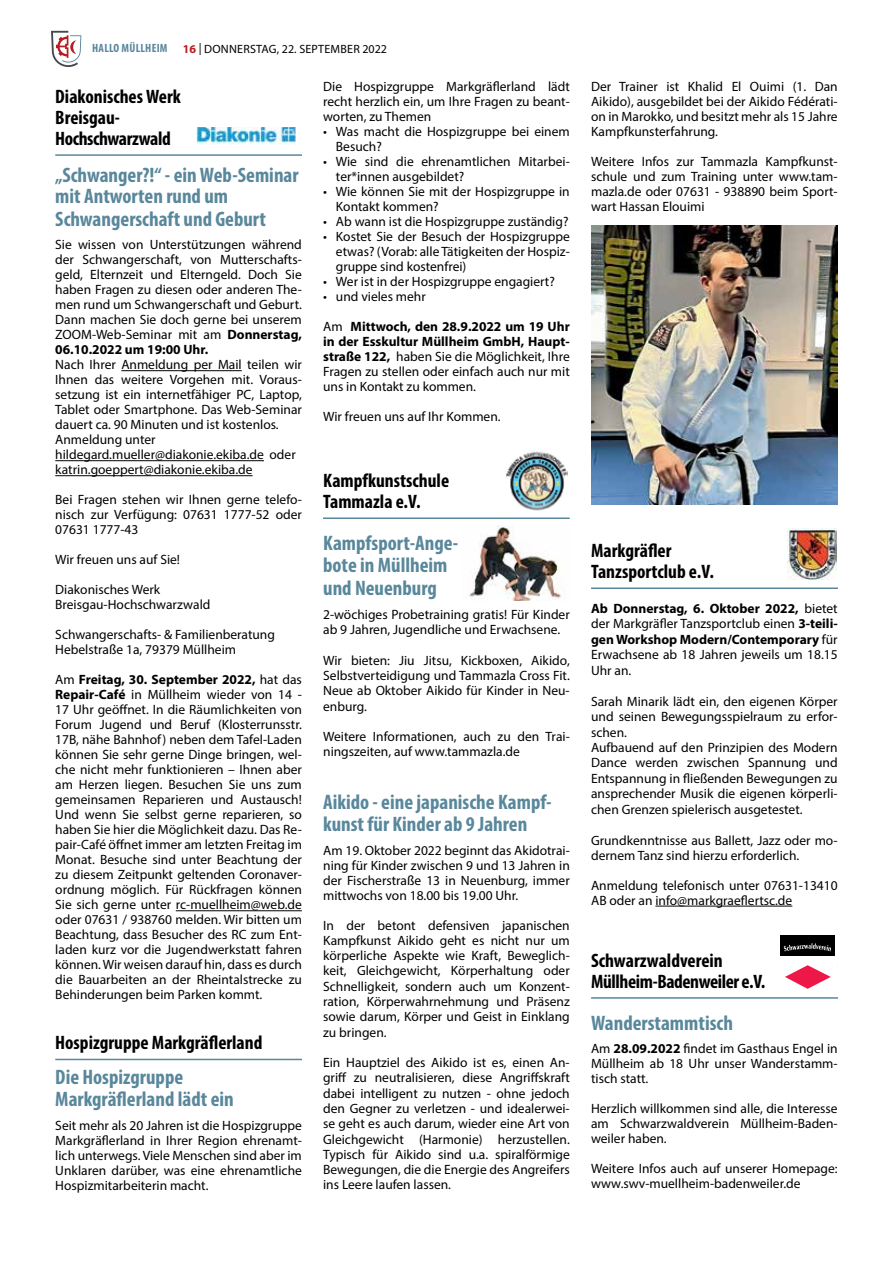
<style>
.page{position:relative;width:893px;height:1263px;background:#fff}
.page>*{position:absolute;margin:0;border:0;box-sizing:border-box;transform-origin:0 0}
.t1{font:700 condensed 21px/22.5px "Myriad Pro";color:#59879b}
.t2{font:700 condensed 19.5px/21px "Myriad Pro";color:#000}
.t3{font:700 condensed 19.5px/21px "Myriad Pro";letter-spacing:-.02em;color:#000}
.t4{font:13.5px/15px "Myriad Pro";color:#000;text-align:justify}
.t5{font:700 13.5px/15px "Myriad Pro";color:#000}
.t6{font:12px "Myriad Pro";letter-spacing:.02em;color:#000}
.t7{font:700 condensed 12px "Myriad Pro";letter-spacing:.02em;color:#59879b}
.s1{font-weight:700;color:#b61d22}
.s2{font-style:italic}
.s3{font-weight:700}
.s4{font-weight:400}
</style>
<div class="page">
<svg style="left:51px;top:31px;width:30px;height:36px"></svg>
<hr style="left:121px;top:370px;width:121px;height:1px;background:#000">
<hr style="left:55px;top:460px;width:209px;height:1px;background:#000">
<hr style="left:55px;top:475px;width:198px;height:1px;background:#000">
<hr style="left:176px;top:910px;width:126px;height:1px;background:#000">
<hr style="left:55px;top:154px;width:247px;height:2px;background:#59879b">
<img style="left:196px;top:128px;width:100px;height:17px">
<hr style="left:55px;top:1059px;width:247px;height:1px;background:#59879b">
<hr style="left:323px;top:517px;width:247px;height:2px;background:#59879b">
<img style="left:506px;top:451px;width:61px;height:59px">
<hr style="left:655px;top:906px;width:137px;height:1px;background:#000">
<img style="left:591px;top:226px;width:247px;height:279px">
<hr style="left:591px;top:587px;width:247px;height:2px;background:#59879b">
<img style="left:788px;top:528px;width:49px;height:52px">
<hr style="left:591px;top:997px;width:247px;height:1px;background:#59879b">
<svg style="left:785px;top:965px;width:46px;height:24px"></svg>
<div style="left:781px;top:934px;width:54px;height:21px;background:#000"></div>
<svg style="left:784px;top:943px;width:47px;height:8px"></svg>
<img style="left:469px;top:525px;width:97px;height:75px">
<p class="t7" style="left:92px;top:40px;width:76px">Hallo Müllheim</p>
<p class="t6" style="left:183px;top:42px;width:206px"><span class="s1">16</span> | Donnerstag, 22. September 2022</p>
<h2 class="t2" style="left:55px;top:85px;width:127px">Diakonisches Werk<br>Breisgau-<br>Hochschwarzwald</h2>
<p class="t4" style="left:323px;top:79px;width:248px">Die Hospizgruppe Markgräflerland lädt recht herzlich ein, um Ihre Fragen zu beant&shy;worten, zu Themen</p>
<p class="t4" style="left:336px;top:124px;width:235px;text-indent:-13px"><span class="s2">•</span> Was macht die Hospizgruppe bei einem<br>Besuch?</p>
<p class="t4" style="left:336px;top:154px;width:235px;text-indent:-13px"><span class="s2">•</span> Wie sind die ehrenamtlichen Mitarbei&shy;ter*innen ausgebildet?</p>
<p class="t4" style="left:336px;top:184px;width:235px;text-indent:-13px"><span class="s2">•</span> Wie können Sie mit der Hospizgruppe in<br>Kontakt kommen?</p>
<p class="t4" style="left:323px;top:214px;width:247px"><span class="s2">•</span> Ab wann ist die Hospizgruppe zuständig?</p>
<p class="t4" style="left:336px;top:229px;width:235px;text-indent:-13px"><span class="s2">•</span> Kostet Sie der Besuch der Hospizgruppe etwas? (Vorab: alle Tätigkeiten der Hospiz&shy;gruppe sind kostenfrei)</p>
<p class="t4" style="left:323px;top:274px;width:233px"><span class="s2">•</span> Wer ist in der Hospizgruppe engagiert?</p>
<p class="t4" style="left:323px;top:289px;width:104px"><span class="s2">•</span> und vieles mehr</p>
<p class="t4" style="left:323px;top:319px;width:248px">Am <span class="s3">Mittwoch, den 28.9.2022 um 19 Uhr in der Esskultur Müllheim GmbH, Haupt&shy;straße 122,</span> haben Sie die Möglichkeit, Ihre Fragen zu stellen oder einfach auch nur mit uns in Kontakt zu kommen.</p>
<p class="t4" style="left:323px;top:409px;width:179px">Wir freuen uns auf Ihr Kommen.</p>
<h2 class="t2" style="left:302px;top:106px;width:202px">Parkinson-Selbsthilfe-Gruppe<br>Müllheim</h2>
<h1 class="t1" style="left:55px;top:164px;width:245px;line-height:21.8px">„Schwanger?!“ - ein Web-Seminar mit Antworten rund um<br>Schwangerschaft und Geburt</h1>
<p class="t4" style="left:55px;top:237px;width:248px">Sie wissen von Unterstützungen während der Schwangerschaft, von Mutterschafts&shy;geld, Elternzeit und Elterngeld. Doch Sie haben Fragen zu diesen oder anderen The&shy;men rund um Schwangerschaft und Geburt.<br>Dann machen Sie doch gerne bei unserem ZOOM</p>
<p class="t5" style="left:55px;top:327px;width:248px;text-indent:37px"><span class="s4">-Web-Seminar mit am</span> Donnerstag,<br>06.10.2022 um 19:00 Uhr.</p>
<p class="t4" style="left:55px;top:357px;width:248px;text-align:left">Nach Ihrer Anmeldung per Mail teilen wir Ihnen das weitere Vorgehen mit. Voraus&shy;setzung ist ein internetfähiger PC, Laptop, Tablet oder Smartphone. Das Web-Seminar dauert ca. 90 Minuten und ist kostenlos.<br>Anmeldung unter hildegard.mueller@diakonie.ekiba.de oder katrin.goeppert@diakonie.ekiba.de</p>
<p class="t4" style="left:55px;top:492px;width:248px">Bei Fragen stehen wir Ihnen gerne telefo&shy;nisch zur Verfügung: 07631 1777-52 oder 07631 1777-43</p>
<p class="t4" style="left:55px;top:552px;width:126px">Wir freuen uns auf Sie!</p>
<p class="t4" style="left:55px;top:582px;width:157px">Diakonisches Werk<br>Breisgau-Hochschwarzwald</p>
<p class="t4" style="left:55px;top:627px;width:221px">Schwangerschafts- &amp; Familienberatung<br>Hebelstraße 1a, 79379 Müllheim</p>
<p class="t4" style="left:55px;top:672px;width:248px">Am <span class="s3">Freitag, 30. September 2022,</span> hat das <span class="s3">Repair-Café</span> in Müllheim wieder von 14 - 17 Uhr geöffnet. In die Räumlichkeiten von Forum Jugend und Beruf (Klosterrunsstr.<br>17B, nähe Bahnhof) neben dem Tafel-Laden können Sie sehr gerne Dinge bringen, wel&shy;che nicht mehr funktionieren – Ihnen aber am Herzen liegen. Besuchen Sie uns zum gemeinsamen Reparieren und Austausch!<br>Und wenn Sie selbst gerne reparieren, so haben Sie hier die Möglichkeit dazu. Das Re&shy;pair-Café öffnet immer am letzten Freitag im Monat. Besuche sind unter Beachtung der zu diesem Zeitpunkt geltenden Coronaver&shy;ordnung möglich. Für Rückfragen können Sie sich gerne unter rc-muellheim@web.de oder 07631 / 938760 melden. Wir bitten um Beachtung, dass Besucher des RC zum Ent&shy;laden kurz vor die Jugendwerkstatt fahren können. Wir weisen darauf hin, dass es durch die Bauarbeiten an der Rheintalstrecke zu Behinderungen beim Parken kommt.</p>
<h2 class="t2" style="left:55px;top:1032px;width:209px">Hospizgruppe Markgräflerland</h2>
<h1 class="t1" style="left:55px;top:1065px;width:180px">Die Hospizgruppe<br>Markgräflerland lädt ein</h1>
<p class="t4" style="left:55px;top:1117px;width:248px">Seit mehr als 20 Jahren ist die Hospizgruppe Markgräflerland in Ihrer Region ehrenamt&shy;lich unterwegs. Viele Menschen sind aber im Unklaren darüber, was eine ehrenamtliche Hospizmitarbeiterin macht.</p>
<h2 class="t2" style="left:323px;top:470px;width:128px">Kampfkunstschule<br>Tammazla e.V.</h2>
<h1 class="t1" style="left:323px;top:531px;width:137px">Kampfsport-Ange&shy;bote in Müllheim und Neuenburg</h1>
<p class="t4" style="left:323px;top:606px;width:248px">2-wöchiges Probetraining gratis! Für Kinder ab 9 Jahren, Jugendliche und Erwachsene.</p>
<p class="t4" style="left:323px;top:652px;width:248px">Wir bieten: Jiu Jitsu, Kickboxen, Aikido, Selbstverteidigung und Tammazla Cross Fit.<br>Neue ab Oktober Aikido für Kinder in Neu&shy;enburg.</p>
<p class="t4" style="left:323px;top:729px;width:248px">Weitere Informationen, auch zu den Trai&shy;ningszeiten, auf www.tammazla.de</p>
<h1 class="t1" style="left:323px;top:790px;width:230px">Aikido - eine japanische Kampf&shy;kunst für Kinder ab 9 Jahren</h1>
<p class="t4" style="left:323px;top:842px;width:248px">Am 19. Oktober 2022 beginnt das Akidotrai&shy;ning für Kinder zwischen 9 und 13 Jahren in der Fischerstraße 13 in Neuenburg, immer mittwochs von 18.00 bis 19.00 Uhr.</p>
<p class="t4" style="left:323px;top:917px;width:248px">In der betont defensiven japanischen Kampfkunst Aikido geht es nicht nur um körperliche Aspekte wie Kraft, Beweglich&shy;keit, Gleichgewicht, Körperhaltung oder Schnelligkeit, sondern auch um Konzent&shy;ration, Körperwahrnehmung und Präsenz sowie darum, Körper und Geist in Einklang zu bringen.</p>
<p class="t4" style="left:323px;top:1055px;width:248px">Ein Hauptziel des Aikido ist es, einen An&shy;griff zu neutralisieren, diese Angriffskraft dabei intelligent zu nutzen - ohne jedoch den Gegner zu verletzen - und idealerwei&shy;se geht es auch darum, wieder eine Art von Gleichgewicht (Harmonie) herzustellen.<br>Typisch für Aikido sind u.a. spiralförmige Bewegungen, die die Energie des Angreifers ins Leere laufen lassen.</p>
<p class="t4" style="left:591px;top:79px;width:248px">Der Trainer ist Khalid El Ouimi (1. Dan Aikido), ausgebildet bei der Aikido Fédérati&shy;on in Marokko, und besitzt mehr als 15 Jahre Kampfkunsterfahrung.</p>
<p class="t4" style="left:591px;top:154px;width:248px">Weitere Infos zur Tammazla Kampfkunst&shy;schule und zum Training unter www.tam&shy;mazla.de oder 07631 - 938890 beim Sport&shy;wart Hassan Elouimi</p>
<h2 class="t2" style="left:591px;top:540px;width:124px">Markgräfler<br>Tanzsportclub e.V.</h2>
<p class="t4" style="left:591px;top:600px;width:248px;line-height:15.5px"><span class="s3">Ab Donnerstag, 6. Oktober 2022,</span> bietet der Markgräfler Tanzsportclub einen <span class="s3">3-teili&shy;gen Workshop Modern/Contemporary</span> für Erwachsene ab 18 Jahren jeweils um 18.15<br>Uhr an.</p>
<p class="t4" style="left:591px;top:693px;width:248px;line-height:15.5px;text-align:left">Sarah Minarik lädt ein, den eigenen Körper und seinen Bewegungsspielraum zu erfor&shy;schen.<br>Aufbauend auf den Prinzipien des Modern Dance werden zwischen Spannung und Entspannung in fließenden Bewegungen zu ansprechender Musik die eigenen körperli&shy;chen Grenzen spielerisch ausgetestet.</p>
<p class="t4" style="left:591px;top:832px;width:248px">Grundkenntnisse aus Ballett, Jazz oder mo&shy;dernem Tanz sind hierzu erforderlich.</p>
<p class="t4" style="left:591px;top:877px;width:248px">Anmeldung telefonisch unter 07631-13410<br>AB oder an info@markgraeflertsc.de</p>
<h2 class="t3" style="left:591px;top:949px;width:176px">Schwarzwaldverein<br>Müllheim-Badenweiler e.V.</h2>
<h1 class="t1" style="left:591px;top:1011px;width:143px">Wanderstammtisch</h1>
<p class="t4" style="left:591px;top:1041px;width:248px">Am <span class="s3">28.09.2022</span> findet im Gasthaus Engel in Müllheim ab 18 Uhr unser Wanderstamm&shy;tisch statt.</p>
<p class="t4" style="left:591px;top:1101px;width:248px">Herzlich willkommen sind alle, die Interesse am Schwarzwaldverein Müllheim-Baden&shy;weiler haben.</p>
<p class="t4" style="left:591px;top:1161px;width:248px">Weitere Infos auch auf unserer Homepage: www.swv-muellheim-badenweiler.de</p>
</div>
